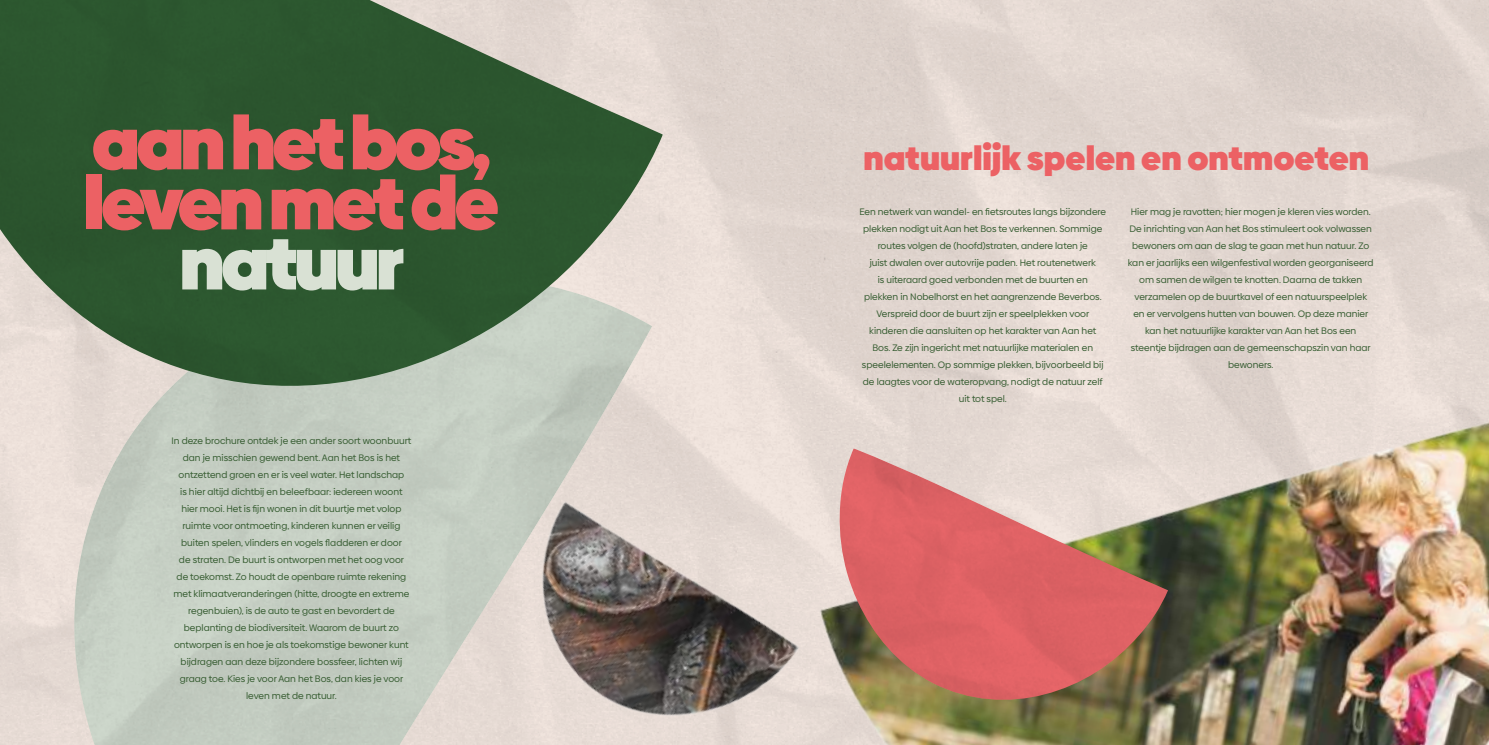
<style>
.page{position:relative;width:1489px;height:745px;background:#fff}
.page>*{position:absolute;margin:0;border:0;box-sizing:border-box;transform-origin:0 0}
.t1{font:800 75px/60px "Biennale";letter-spacing:-.05em;color:#ec6164}
.t2{font:800 75px "Biennale";letter-spacing:-.05em;color:#d9e1d4}
.t3{font:800 33.75px "Biennale";color:#ec6164}
.t4{font:9.38px/17px "Biennale";color:#375d32;text-align:center}
</style>
<div class="page">
<svg style="left:42px;top:431px;width:19px;height:313px;background:#eaded7"></svg>
<img style="left:0;top:0;width:662px;height:431px">
<img style="left:484px;top:466px;width:304px;height:278px">
<img style="left:788px;top:277px;width:700px;height:467px">
<img style="left:839px;top:448px;width:328px;height:271px">
<h1 class="t1" style="left:84px;top:115px;width:417px">aan het bos, leven met de</h1>
<h1 class="t2" style="left:179px;top:227px;width:226px">natuur</h1>
<p class="t4" style="left:171px;top:432px;width:241px">In deze brochure ontdek je een ander soort woonbuurt dan je misschien gewend bent. Aan het Bos is het ontzettend groen en er is veel water. Het landschap<br>is hier altijd dichtbij en beleefbaar: iedereen woont hier mooi. Het is fijn wonen in dit buurtje met volop ruimte voor ontmoeting, kinderen kunnen er veilig buiten spelen, vlinders en vogels fladderen er door<br>de straten. De buurt is ontworpen met het oog voor<br>de toekomst. Zo houdt de openbare ruimte rekening met klimaatveranderingen (hitte, droogte en extreme regenbuien), is de auto te gast en bevordert de beplanting de biodiversiteit. Waarom de buurt zo ontworpen is en hoe je als toekomstige bewoner kunt bijdragen aan deze bijzondere bossfeer, lichten wij graag toe. Kies je voor Aan het Bos, dan kies je voor leven met de natuur.</p>
<h2 class="t3" style="left:863px;top:142px;width:507px">natuurlijk spelen en ontmoeten</h2>
<p class="t4" style="left:859px;top:203px;width:248px">Een netwerk van wandel- en fietsroutes langs bijzondere plekken nodigt uit Aan het Bos te verkennen. Sommige routes volgen de (hoofd)straten, andere laten je<br>juist dwalen over autovrije paden. Het routenetwerk<br>is uiteraard goed verbonden met de buurten en<br>plekken in Nobelhorst en het aangrenzende Beverbos.<br>Verspreid door de buurt zijn er speelplekken voor kinderen die aansluiten op het karakter van Aan het Bos. Ze zijn ingericht met natuurlijke materialen en speelelementen. Op sommige plekken, bijvoorbeeld bij de laagtes voor de wateropvang, nodigt de natuur zelf uit tot spel.</p>
<p class="t4" style="left:1127px;top:203px;width:247px">Hier mag je ravotten; hier mogen je kleren vies worden.<br>De inrichting van Aan het Bos stimuleert ook volwassen bewoners om aan de slag te gaan met hun natuur. Zo kan er jaarlijks een wilgenfestival worden georganiseerd om samen de wilgen te knotten. Daarna de takken verzamelen op de buurtkavel of een natuurspeelplek en er vervolgens hutten van bouwen. Op deze manier kan het natuurlijke karakter van Aan het Bos een steentje bijdragen aan de gemeenschapszin van haar bewoners.</p>
</div>
